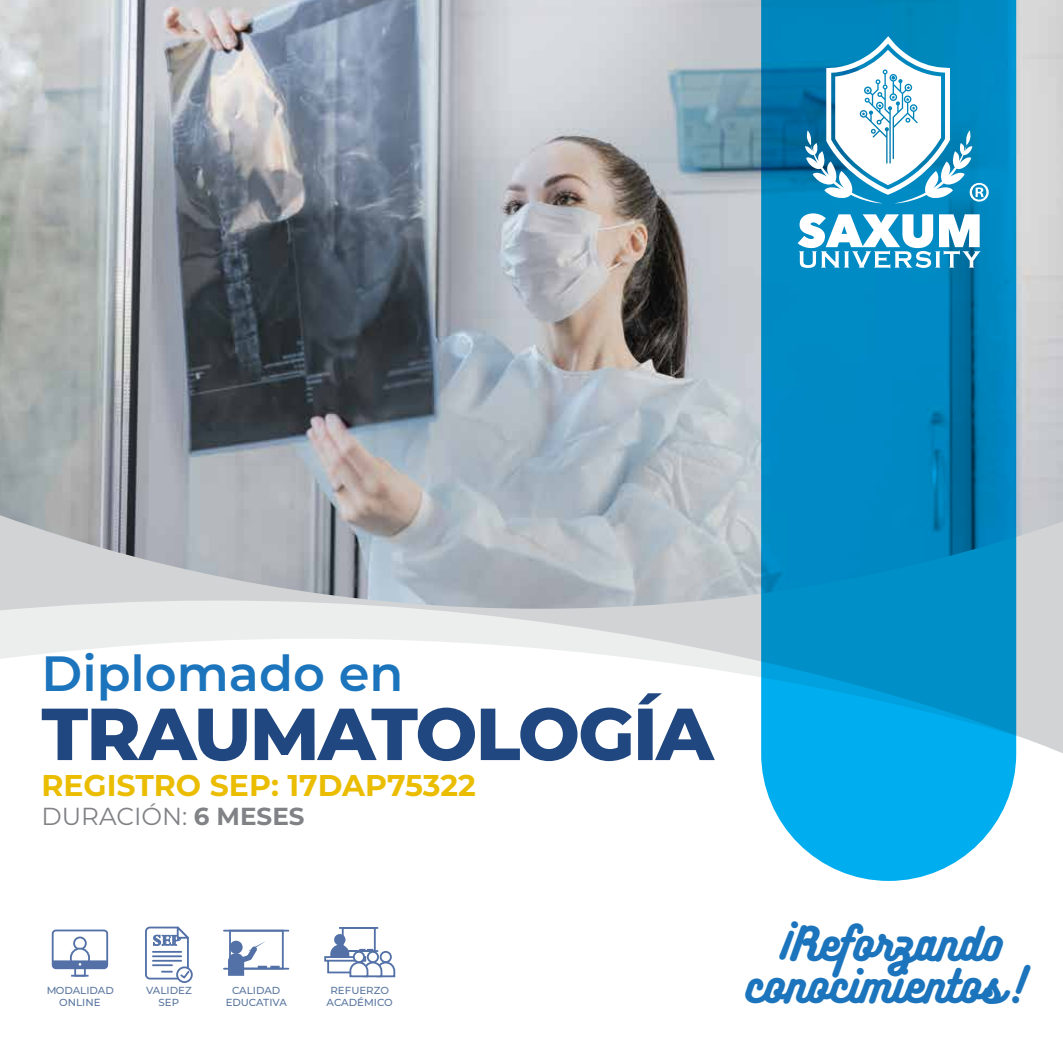
<style>
.page{position:relative;width:1063px;height:1063px;background:#fff}
.page>*{position:absolute;margin:0;border:0;box-sizing:border-box;transform-origin:0 0}
.t1{font:800 73.5px "Montserrat";letter-spacing:-.025em;color:#20477f}
.t2{font:600 49.5px "Montserrat";color:#1c75bc}
.t3{font:42px "Bukhari Script";color:#1c75bc}
.t4{font:700 30px "Montserrat";color:#eabd00}
.t5{font:24.6px "Montserrat";color:#808285}
.t6{font:700 16.8px "Perpetua";color:#1a428a;scale:1.11 1}
.t7{font:500 10.2px/12px "Montserrat";color:#20477f;text-align:center}
.s1{font-weight:700}
</style>
<div class="page">
<svg style="left:0;top:609px;width:1063px;height:151px"></svg>
<img style="left:0;top:0;width:1063px;height:609px">
<svg style="left:761px;top:0;width:255px;height:881px;fill:#008bc5"></svg>
<svg style="left:798px;top:213px;width:183px;height:55px"></svg>
<svg style="left:804px;top:36px;width:185px;height:167px"></svg>
<div style="left:176px;top:966px;width:17px;height:17px;border:2px solid #1a428a;border-radius:50%"></div>
<svg style="left:145px;top:927px;width:47px;height:53px"></svg>
<div style="left:52px;top:930px;width:56px;height:39px;border:2px solid #1a428a;border-radius:3px"></div>
<div style="left:74px;top:967px;width:12px;height:10px;background:#fff;border:2px solid #1a428a"></div>
<svg style="left:71px;top:975px;width:18px;height:2px"></svg>
<div style="left:73px;top:937px;width:14px;height:13px;border:2px solid #1a428a;border-radius:50%"></div>
<svg style="left:53px;top:947px;width:54px;height:21px"></svg>
<div style="left:229px;top:930px;width:55px;height:39px;background:#fff;border:2px solid #1a428a"></div>
<hr style="left:224px;top:930px;width:64px;height:2px;background:#1a428a">
<hr style="left:224px;top:968px;width:64px;height:2px;background:#1a428a">
<svg style="left:228px;top:942px;width:52px;height:34px"></svg>
<div style="left:342px;top:927px;width:34px;height:25px;background:#fff;border:2px solid #1a428a"></div>
<hr style="left:339px;top:927px;width:39px;height:2px;background:#1a428a">
<div style="left:334px;top:934px;width:12px;height:11px;background:#5371a7;border-radius:50%"></div>
<svg style="left:327px;top:962px;width:3px;height:11px"></svg>
<svg style="left:324px;top:956px;width:6px;height:6px"></svg>
<svg style="left:330px;top:945px;width:65px;height:32px"></svg>
<h2 class="t2" style="left:41px;top:638px;width:364px">Diplomado en</h2>
<h1 class="t1" style="left:41px;top:680px;width:674px">TRAUMATOLOGÍA</h1>
<h3 class="t4" style="left:41px;top:763px;width:436px">REGISTRO SEP: 17DAP75322</h3>
<h3 class="t5" style="left:41px;top:799px;width:265px">DURACIÓN: <span class="s1">6 MESES</span></h3>
<h3 class="t6" style="left:153px;top:930px;width:27px">SEP</h3>
<p class="t7" style="left:46px;top:984px;width:69px">MODALIDAD<br>ONLINE</p>
<p class="t7" style="left:146px;top:984px;width:47px">VALIDEZ<br>SEP</p>
<p class="t7" style="left:226px;top:995px;width:63px">EDUCATIVA</p>
<p class="t7" style="left:232px;top:984px;width:50px">CALIDAD</p>
<p class="t7" style="left:331px;top:984px;width:60px">REFUERZO</p>
<p class="t7" style="left:327px;top:995px;width:68px">ACADÉMICO</p>
<h3 class="t3" style="left:770px;top:921px;width:235px">¡Reforzando</h3>
<h3 class="t3" style="left:746px;top:963px;width:282px">conocimientos!</h3>
</div>
